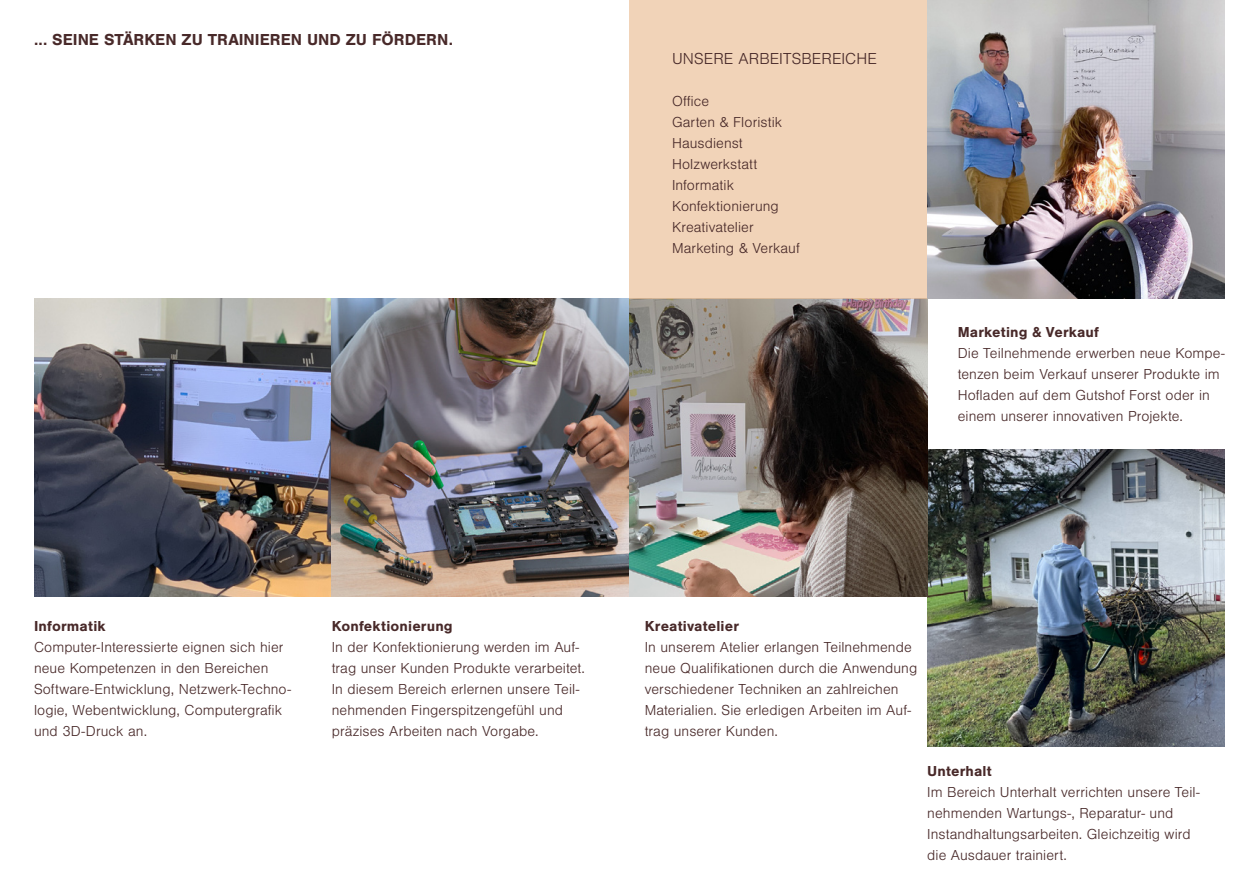
<style>
.page{position:relative;width:1259px;height:893px;background:#fff}
.page>*{position:absolute;margin:0;border:0;box-sizing:border-box;transform-origin:0 0}
.t1{font:700 16.5px "Nimbus San";color:#482929}
.t2{font:300 16.5px "Nimbus San";letter-spacing:.005em;color:#482929}
.t3{font:300 15px/21px "Nimbus San";letter-spacing:.005em;color:#482929}
.t4{font:700 15px "Nimbus San";letter-spacing:.01em;color:#482929}
</style>
<div class="page">
<img style="left:34px;top:299px;width:893px;height:298px">
<img style="left:927px;top:449px;width:298px;height:298px">
<img style="left:927px;top:0;width:298px;height:298px">
<div style="left:629px;top:0;width:298px;height:299px;background:#f1d3b8"></div>
<p class="t1" style="left:34px;top:31px;width:420px">... SEINE STÄRKEN ZU TRAINIEREN UND ZU FÖRDERN.</p>
<p class="t2" style="left:672px;top:49px;width:206px">UNSERE ARBEITSBEREICHE</p>
<p class="t3" style="left:672px;top:90px;width:129px">Office<br>Garten &amp; Floristik<br>Hausdienst<br>Holzwerkstatt<br>Informatik<br>Konfektionierung<br>Kreativatelier<br>Marketing &amp; Verkauf</p>
<p class="t4" style="left:957px;top:324px;width:143px">Marketing &amp; Verkauf</p>
<p class="t3" style="left:957px;top:343px;width:269px">Die Teilnehmende erwerben neue Kompe&shy;tenzen beim Verkauf unserer Produkte im Hofladen auf dem Gutshof Forst oder in einem unserer innovativen Projekte.</p>
<p class="t4" style="left:34px;top:618px;width:73px">Informatik</p>
<p class="t3" style="left:34px;top:637px;width:258px">Computer-Interessierte eignen sich hier neue Kompetenzen in den Bereichen Software-Entwicklung, Netzwerk-Techno&shy;logie, Webentwicklung, Computergrafik und 3D-Druck an.</p>
<p class="t4" style="left:332px;top:618px;width:122px">Konfektionierung</p>
<p class="t3" style="left:332px;top:637px;width:255px">In der Konfektionierung werden im Auf&shy;trag unser Kunden Produkte verarbeitet.<br>In diesem Bereich erlernen unsere Teil&shy;nehmenden Fingerspitzengefühl und präzises Arbeiten nach Vorgabe.</p>
<p class="t4" style="left:645px;top:617px;width:96px">Kreativatelier</p>
<p class="t3" style="left:645px;top:636px;width:274px">In unserem Atelier erlangen Teilnehmende neue Qualifikationen durch die Anwendung verschiedener Techniken an zahlreichen Materialien. Sie erledigen Arbeiten im Auf&shy;trag unserer Kunden.</p>
<p class="t4" style="left:927px;top:763px;width:66px">Unterhalt</p>
<p class="t3" style="left:927px;top:782px;width:274px">Im Bereich Unterhalt verrichten unsere Teil&shy;nehmenden Wartungs-, Reparatur- und Instandhaltungsarbeiten. Gleichzeitig wird die Ausdauer trainiert.</p>
</div>
